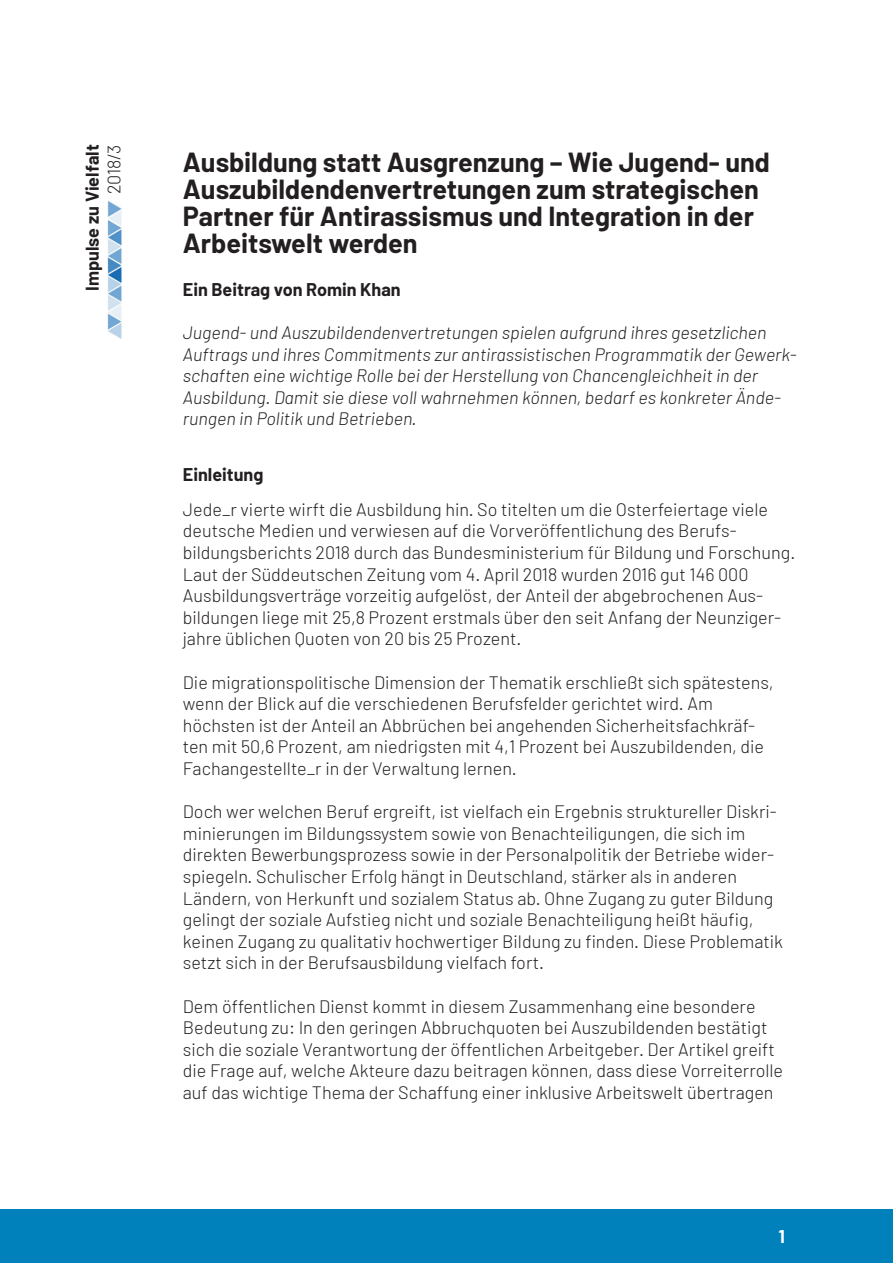
<style>
.page{position:relative;width:893px;height:1263px;background:#fff}
.page>*{position:absolute;margin:0;border:0;box-sizing:border-box;transform-origin:0 0}
.t1{font:700 27px/27px "Barlow";color:#231f20}
.t2{font:300 18px/21.6px "Barlow";color:#231f20}
.t3{font:italic 300 18px/21.6px "Barlow";color:#231f20}
.Headlines{font:700 18px "Barlow";color:#231f20}
.t4{font:700 18px "Barlow";color:#fff}
</style>
<div class="page">
<img style="left:107px;top:201px;width:15px;height:138px">
<div style="left:0;top:1210px;width:893px;height:53px;background:#0081bc"></div>
<p class="Headlines" style="left:81px;top:291px;width:148px;rotate:-90deg">Impulse zu Vielfalt</p>
<p class="t2" style="left:103px;top:194px;width:51px;rotate:-90deg">2018/3</p>
<p class="t1" style="left:183px;top:148px;width:589px">Ausbildung statt Ausgrenzung – Wie Jugend- und Auszubildendenvertretungen zum strategischen Partner für Antirassismus und Integration in der Arbeitswelt werden</p>
<p class="Headlines" style="left:183px;top:278px;width:219px">Ein Beitrag von Romin Khan</p>
<p class="t3" style="left:183px;top:321px;width:615px">Jugend- und Auszubildendenvertretungen spielen aufgrund ihres gesetzlichen Auftrags und ihres Commitments zur antirassistischen Programmatik der Gewerk&shy;schaften eine wichtige Rolle bei der Herstellung von Chancengleichheit in der Ausbildung. Damit sie diese voll wahrnehmen können, bedarf es konkreter Ände-</p>
<p class="t3" style="left:183px;top:408px;width:235px">rungen in Politik und Betrieben.</p>
<p class="Headlines" style="left:183px;top:464px;width:82px">Einleitung</p>
<p class="t2" style="left:183px;top:498px;width:614px">Jede_r vierte wirft die Ausbildung hin. So titelten um die Osterfeiertage viele deutsche Medien und verwiesen auf die Vorveröffentlichung des Berufs&shy;bildungsberichts 2018 durch das Bundesministerium für Bildung und Forschung.<br>Laut der Süddeutschen Zeitung vom 4. April 2018 wurden 2016 gut 146 000<br>Ausbildungsverträge vorzeitig aufgelöst, der Anteil der abgebrochenen Aus-</p>
<p class="t2" style="left:183px;top:606px;width:600px">bildungen liege mit 25,8 Prozent erstmals über den seit Anfang der Neunziger&shy;jahre üblichen Quoten von 20 bis 25 Prozent.</p>
<p class="t2" style="left:183px;top:671px;width:592px">Die migrationspolitische Dimension der Thematik erschließt sich spätestens, wenn der Blick auf die verschiedenen Berufsfelder gerichtet wird. Am höchsten ist der Anteil an Abbrüchen bei angehenden Sicherheitsfachkräf&shy;ten mit 50,6 Prozent, am niedrigsten mit 4,1 Prozent bei Auszubildenden, die Fachangestellte_r in der Verwaltung lernen.</p>
<p class="t2" style="left:183px;top:800px;width:602px">Doch wer welchen Beruf ergreift, ist vielfach ein Ergebnis struktureller Diskri&shy;minierungen im Bildungssystem sowie von Benachteiligungen, die sich im direkten Bewerbungsprozess sowie in der Personalpolitik der Betriebe wider&shy;spiegeln. Schulischer Erfolg hängt in Deutschland, stärker als in anderen Ländern, von Herkunft und sozialem Status ab. Ohne Zugang zu guter Bildung gelingt der soziale Aufstieg nicht und soziale Benachteiligung heißt häufig, keinen Zugang zu qualitativ hochwertiger Bildung zu finden. Diese Problematik setzt sich in der Berufsausbildung vielfach fort.</p>
<p class="t2" style="left:183px;top:995px;width:602px">Dem öffentlichen Dienst kommt in diesem Zusammenhang eine besondere Bedeutung zu: In den geringen Abbruchquoten bei Auszubildenden bestätigt sich die soziale Verantwortung der öffentlichen Arbeitgeber. Der Artikel greift die Frage auf, welche Akteure dazu beitragen können, dass diese Vorreiterrolle auf das wichtige Thema der Schaffung einer inklusive Arbeitswelt übertragen</p>
<p class="t4" style="left:779px;top:1225px;width:8px">1</p>
</div>
